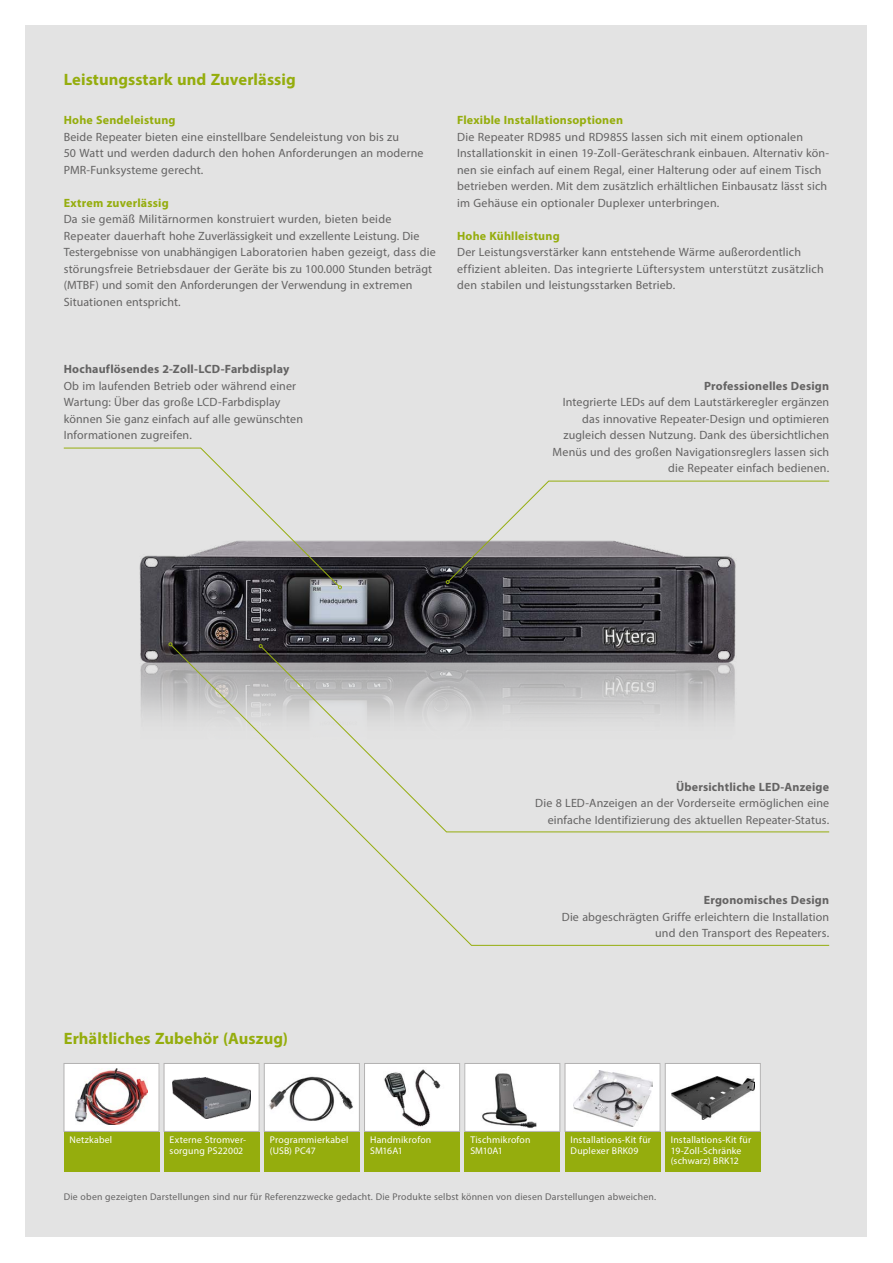
<style>
.page{position:relative;width:893px;height:1263px;background:#fff}
.page>*{position:absolute;margin:0;border:0;box-sizing:border-box;transform-origin:0 0}
.Text_-_Headline_11pt{font:700 16.5px "Myriad Pro";letter-spacing:.005em;color:#95ad0d}
.Text_-_Fließtext_8pt{font:12px/16.5px "Myriad Pro";letter-spacing:.01em;color:#646363}
.Text_-_Subhead_8pt{font:700 12px "Myriad Pro";letter-spacing:.015em;color:#646363}
.Text_-_Subhead_8pt-2{font:700 12px "Myriad Pro";letter-spacing:.015em;color:#95ad0d}
.Zubehör_-_Fließtext{font:9.75px/10.5px "Myriad Pro";letter-spacing:.02em;color:#fff}
.Tabelle_-_Fließtext{font:9.75px "Myriad Pro";letter-spacing:.02em;color:#646363}
</style>
<div class="page">
<div style="left:26px;top:26px;width:841px;height:1211px;background:#e3e3e3"></div>
<img style="left:140px;top:540px;width:596px;height:180px">
<svg style="left:446px;top:480px;width:384px;height:104px"></svg>
<svg style="left:63px;top:447px;width:279px;height:142px"></svg>
<svg style="left:170px;top:644px;width:660px;height:302px"></svg>
<svg style="left:169px;top:642px;width:3px;height:4px"></svg>
<svg style="left:261px;top:646px;width:569px;height:187px"></svg>
<svg style="left:259px;top:644px;width:4px;height:4px"></svg>
<div style="left:164px;top:1132px;width:96px;height:39px;background:#95ad0d"></div>
<div style="left:164px;top:1063px;width:95px;height:68px;background:#fff"></div>
<img style="left:173px;top:1078px;width:77px;height:40px">
<div style="left:164px;top:1063px;width:96px;height:69px;border:1px solid #b3b2b2"></div>
<div style="left:464px;top:1132px;width:96px;height:39px;background:#95ad0d"></div>
<div style="left:465px;top:1063px;width:95px;height:68px;background:#fff"></div>
<img style="left:482px;top:1073px;width:55px;height:56px">
<div style="left:464px;top:1063px;width:96px;height:69px;border:1px solid #b3b2b2"></div>
<div style="left:264px;top:1132px;width:96px;height:39px;background:#95ad0d"></div>
<img style="left:266px;top:1065px;width:92px;height:65px">
<div style="left:264px;top:1063px;width:96px;height:69px;border:1px solid #b3b2b2"></div>
<div style="left:565px;top:1132px;width:95px;height:39px;background:#95ad0d"></div>
<div style="left:565px;top:1063px;width:95px;height:68px;background:#fff"></div>
<img style="left:573px;top:1070px;width:79px;height:56px">
<div style="left:565px;top:1063px;width:95px;height:69px;border:1px solid #b3b2b2"></div>
<div style="left:364px;top:1132px;width:96px;height:39px;background:#95ad0d"></div>
<div style="left:365px;top:1063px;width:95px;height:68px;background:#fff"></div>
<img style="left:384px;top:1069px;width:57px;height:58px">
<div style="left:364px;top:1063px;width:96px;height:69px;border:1px solid #b3b2b2"></div>
<div style="left:665px;top:1132px;width:96px;height:39px;background:#95ad0d"></div>
<div style="left:665px;top:1063px;width:95px;height:68px;background:#fff"></div>
<img style="left:672px;top:1076px;width:82px;height:43px">
<div style="left:665px;top:1063px;width:96px;height:69px;border:1px solid #b3b2b2"></div>
<hr style="left:159px;top:1120px;width:1px;height:31px;background:#fff">
<hr style="left:159px;top:1131px;width:1px;height:30px;background:#fff">
<div style="left:64px;top:1132px;width:95px;height:39px;background:#95ad0d"></div>
<div style="left:64px;top:1063px;width:95px;height:68px;background:#fff"></div>
<img style="left:76px;top:1068px;width:72px;height:56px">
<div style="left:64px;top:1063px;width:95px;height:69px;border:1px solid #b3b2b2"></div>
<p class="Text_-_Headline_11pt" style="left:64px;top:69px;width:233px">Leistungsstark und Zuverlässig</p>
<p class="Text_-_Subhead_8pt-2" style="left:64px;top:112px;width:113px">Hohe Sendeleistung</p>
<p class="Text_-_Fließtext_8pt" style="left:64px;top:128px;width:361px">Beide Repeater bieten eine einstellbare Sendeleistung von bis zu<br>50 Watt und werden dadurch den hohen Anforderungen an moderne<br>PMR-Funksysteme gerecht.</p>
<p class="Text_-_Subhead_8pt-2" style="left:64px;top:195px;width:106px">Extrem zuverlässig</p>
<p class="Text_-_Fließtext_8pt" style="left:64px;top:211px;width:374px">Da sie gemäß Militärnormen konstruiert wurden, bieten beide Repeater dauerhaft hohe Zuverlässigkeit und exzellente Leistung. Die Testergebnisse von unabhängigen Laboratorien haben gezeigt, dass die störungsfreie Betriebsdauer der Geräte bis zu 100.000 Stunden beträgt (MTBF) und somit den Anforderungen der Verwendung in extremen Situationen entspricht.</p>
<p class="Text_-_Subhead_8pt-2" style="left:457px;top:112px;width:167px">Flexible Installationsoptionen</p>
<p class="Text_-_Fließtext_8pt" style="left:457px;top:128px;width:374px">Die Repeater RD985 und RD985S lassen sich mit einem optionalen Installationskit in einen 19-Zoll-Geräteschrank einbauen. Alternativ kön&shy;nen sie einfach auf einem Regal, einer Halterung oder auf einem Tisch betrieben werden. Mit dem zusätzlich erhältlichen Einbausatz lässt sich im Gehäuse ein optionaler Duplexer unterbringen.</p>
<p class="Text_-_Subhead_8pt-2" style="left:457px;top:228px;width:104px">Hohe Kühlleistung</p>
<p class="Text_-_Fließtext_8pt" style="left:457px;top:244px;width:368px">Der Leistungsverstärker kann entstehende Wärme außerordentlich effizient ableiten. Das integrierte Lüftersystem unterstützt zusätzlich den stabilen und leistungsstarken Betrieb.</p>
<p class="Text_-_Subhead_8pt" style="left:64px;top:361px;width:227px">Hochauflösendes 2-Zoll-LCD-Farbdisplay</p>
<p class="Text_-_Fließtext_8pt" style="left:64px;top:377px;width:241px">Ob im laufenden Betrieb oder während einer Wartung: Über das große LCD-Farbdisplay können Sie ganz einfach auf alle gewünschten Informationen zugreifen.</p>
<p class="Text_-_Subhead_8pt" style="left:704px;top:378px;width:127px">Professionelles Design</p>
<p class="Text_-_Fließtext_8pt" style="left:553px;top:394px;width:278px;text-align:right">Integrierte LEDs auf dem Lautstärkeregler ergänzen das innovative Repeater-Design und optimieren zugleich dessen Nutzung. Dank des übersichtlichen Menüs und des großen Navigationsreglers lassen sich die Repeater einfach bedienen.</p>
<p class="Text_-_Headline_11pt" style="left:64px;top:1027px;width:226px">Erhältliches Zubehör (Auszug)</p>
<p class="Text_-_Subhead_8pt" style="left:676px;top:779px;width:155px">Übersichtliche LED-Anzeige</p>
<p class="Text_-_Fließtext_8pt" style="left:535px;top:795px;width:295px;text-align:right">Die 8 LED-Anzeigen an der Vorderseite ermöglichen eine einfache Identifizierung des aktuellen Repeater-Status.</p>
<p class="Text_-_Subhead_8pt" style="left:704px;top:892px;width:127px">Ergonomisches Design</p>
<p class="Text_-_Fließtext_8pt" style="left:562px;top:908px;width:269px;text-align:right">Die abgeschrägten Griffe erleichtern die Installation und den Transport des Repeaters.</p>
<p class="Zubehör_-_Fließtext" style="left:70px;top:1135px;width:44px">Netzkabel</p>
<p class="Zubehör_-_Fließtext" style="left:170px;top:1135px;width:77px">Externe Stromver&shy;sorgung PS22002</p>
<p class="Zubehör_-_Fließtext" style="left:470px;top:1135px;width:62px">Tischmikrofon<br>SM10A1</p>
<p class="Zubehör_-_Fließtext" style="left:270px;top:1135px;width:80px">Programmierkabel (USB) PC47</p>
<p class="Zubehör_-_Fließtext" style="left:571px;top:1135px;width:82px">Installations-Kit für<br>Duplexer BRK09</p>
<p class="Zubehör_-_Fließtext" style="left:370px;top:1135px;width:63px">Handmikrofon<br>SM16A1</p>
<p class="Zubehör_-_Fließtext" style="left:671px;top:1135px;width:82px">Installations-Kit für<br>19-Zoll-Schränke (schwarz) BRK12</p>
<p class="Tabelle_-_Fließtext" style="left:64px;top:1191px;width:594px">Die oben gezeigten Darstellungen sind nur für Referenzzwecke gedacht. Die Produkte selbst können von diesen Darstellungen abweichen.</p>
</div>
